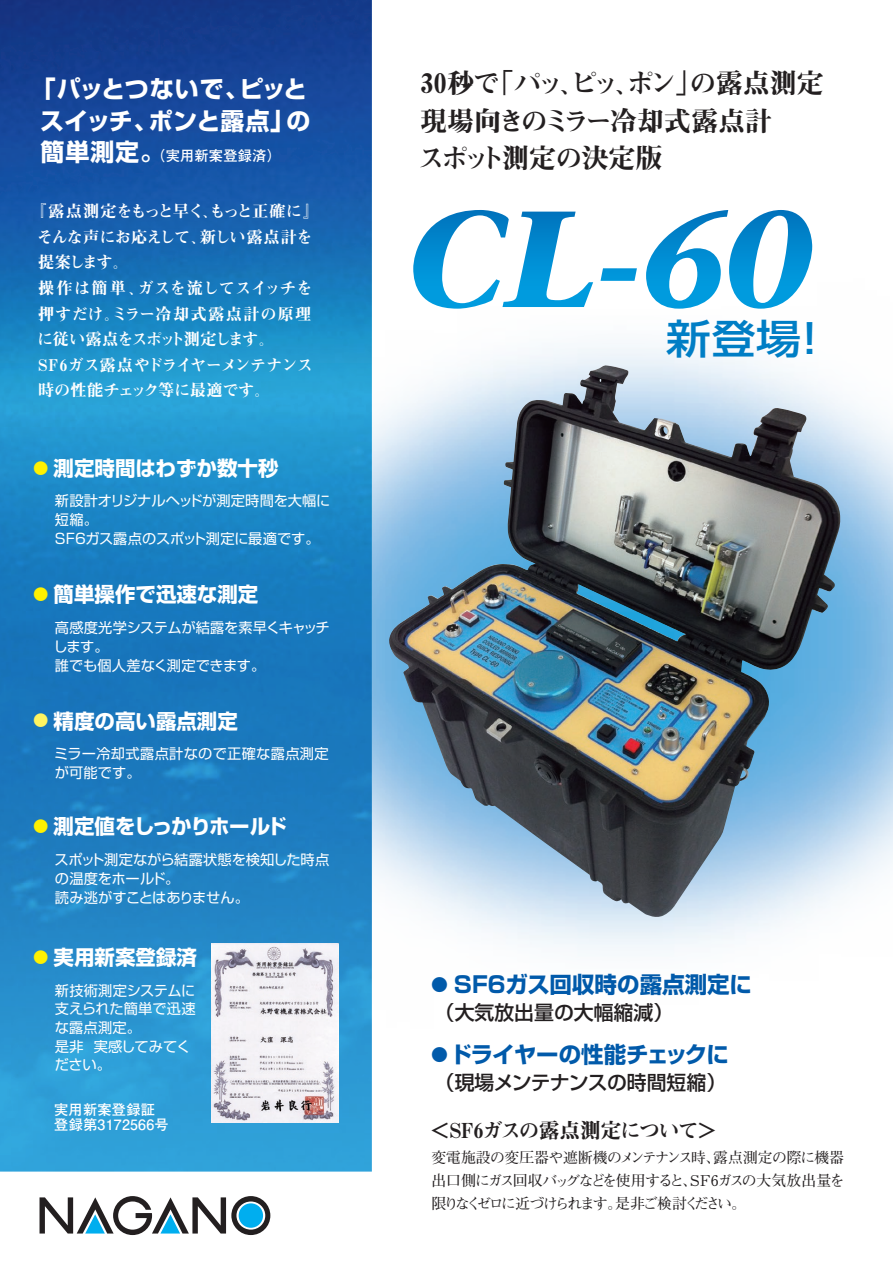
<style>
.page{position:relative;width:893px;height:1263px;background:#fff}
.page>*{position:absolute;margin:0;border:0;box-sizing:border-box;transform-origin:0 0}
.t1{font:500 40.5px "Shin Go Pro";color:#007ec5;scale:1.11 1}
.t2{font:27px/37.5px "Midashi Min Pro MA31";letter-spacing:-.03em;color:#231f20}
.t3{font:700 24px/31.5px "Shin Go Pro";letter-spacing:-.005em;color:#fff}
.t4{font:700 22.5px "Shin Go Pro";letter-spacing:-.01em;color:#015aaa}
.t5{font:700 22.5px "Shin Go Pro";letter-spacing:-.04em;color:#015aaa}
.t6{font:20.7px "Midashi Min Pro MA31";letter-spacing:-.05em;color:#231f20}
.t7{font:700 20.4px "Shin Go Pro";color:#fff}
.t8{font:700 20.4px "Shin Go Pro";letter-spacing:-.065em;color:#fff}
.t9{font:500 19.8px "Shin Go Pro";letter-spacing:-.03em;color:#231f20}
.t10{font:500 19.8px "Shin Go Pro";color:#231f20}
.t11{font:16.2px/25.7px "Midashi Min Pro MA31";letter-spacing:-.025em;color:#fff}
.t12{font:700 14.85px/23.1px "Futo Min A101 Pro";letter-spacing:-.125em;color:#231f20;text-align:justify}
.t13{font:14.25px/18.8px "Shin Go Pro";letter-spacing:-.005em;color:#fff}
.t14{font:700 14.25px/15.8px "Futo Go B101 Pro";letter-spacing:.015em;color:#fff}
.t15{font:14.25px/18.8px "Shin Go Pro";letter-spacing:.015em;color:#fff}
.s1{font-size:15.3px;color:#fff101}
.s2{font-size:15.3px;color:#fff461}
.s3{font-size:16.95px}
</style>
<div class="page">
<img style="left:372px;top:345px;width:521px;height:606px">
<img style="left:387px;top:366px;width:456px;height:554px">
<svg style="left:0;top:0;width:372px;height:1171px;background:#1d7abd"></svg>
<svg style="left:40px;top:1196px;width:230px;height:39px"></svg>
<div style="left:239px;top:1203px;width:24px;height:25px;background:#00aeef;border-radius:50%"></div>
<img style="left:212px;top:944px;width:127px;height:178px">
<svg style="left:413px;top:210px;width:180px;height:99px"></svg>
<svg style="left:600px;top:268px;width:37px;height:13px"></svg>
<svg style="left:646px;top:210px;width:166px;height:99px"></svg>
<h3 class="t3" style="left:40px;top:71px;width:272px;text-indent:-9px">「パッとつないで、ピッとスイッチ、ポンと露点」の簡単測定。</h3>
<p class="t14" style="left:151px;top:146px;width:132px">（実用新案登録済）</p>
<p class="t11" style="left:37px;top:197px;width:284px;text-indent:-6px">『露点測定をもっと早く、もっと正確に』そんな声にお応えして、新しい露点計を提案します。<br>操作は簡単、ガスを流してスイッチを押すだけ。ミラー冷却式露点計の原理に従い露点をスポット測定します。<br>SF6ガス露点やドライヤーメンテナンス時の性能チェック等に最適です。</p>
<h3 class="t7" style="left:33px;top:452px;width:247px"><span class="s1">●</span> 測定時間はわずか数十秒</h3>
<p class="t13" style="left:55px;top:490px;width:277px">新設計オリジナルヘッドが測定時間を大幅に短縮。<br>SF6ガス露点のスポット測定に最適です。</p>
<h3 class="t7" style="left:33px;top:578px;width:227px"><span class="s1">●</span> 簡単操作で迅速な測定</h3>
<p class="t13" style="left:54px;top:617px;width:278px">高感度光学システムが結露を素早くキャッチします。<br>誰でも個人差なく測定できます。</p>
<h3 class="t7" style="left:33px;top:705px;width:206px"><span class="s2">●</span> 精度の高い露点測定</h3>
<p class="t15" style="left:54px;top:743px;width:276px">ミラー冷却式露点計なので正確な露点測定が可能です。</p>
<h3 class="t8" style="left:33px;top:810px;width:255px"><span class="s1">●</span> 測定値をしっかりホールド</h3>
<p class="t13" style="left:55px;top:849px;width:276px">スポット測定ながら結露状態を検知した時点の温度をホールド。<br>読み逃がすことはありません。</p>
<h3 class="t7" style="left:33px;top:941px;width:165px"><span class="s1">●</span> 実用新案登録済</h3>
<p class="t13" style="left:55px;top:979px;width:142px">新技術測定システムに支えられた簡単で迅速な露点測定。<br>是非 実感してみてください。</p>
<p class="t14" style="left:54px;top:1099px;width:116px">実用新案登録証登録第3172566号</p>
<h2 class="t2" style="left:418px;top:62px;width:407px">30秒で「パッ、ピッ、ポン」の露点測定現場向きのミラー冷却式露点計<br>スポット測定の決定版</h2>
<h1 class="t1" style="left:666px;top:306px;width:151px">新登場！</h1>
<h3 class="t4" style="left:431px;top:966px;width:322px"><span class="s3">●</span> SF6ガス回収時の露点測定に</h3>
<h3 class="t10" style="left:435px;top:996px;width:240px">（大気放出量の大幅縮減）</h3>
<h3 class="t5" style="left:431px;top:1036px;width:299px"><span class="s3">●</span> ドライヤーの性能チェックに</h3>
<h3 class="t9" style="left:435px;top:1066px;width:293px">（現場メンテナンスの時間短縮）</h3>
<h3 class="t6" style="left:429px;top:1114px;width:290px">＜SF6ガスの露点測定について＞</h3>
<p class="t12" style="left:431px;top:1144px;width:415px">変電施設の変圧器や遮断機のメンテナンス時、露点測定の際に機器出口側にガス回収バッグなどを使用すると、SF6ガスの大気放出量を限りなくゼロに近づけられます。是非ご検討ください。</p>
</div>
